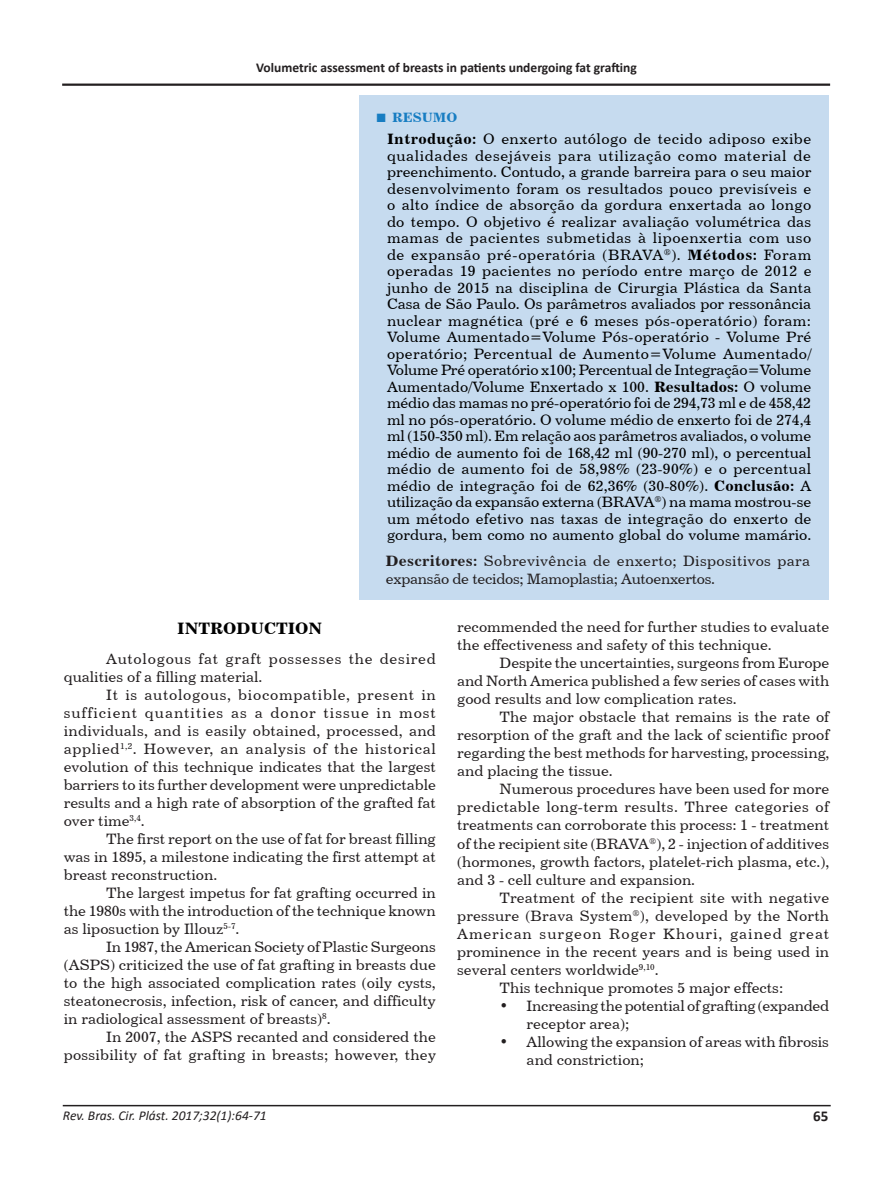
<style>
.page{position:relative;width:893px;height:1191px;background:#fff}
.page>*{position:absolute;margin:0;border:0;box-sizing:border-box;transform-origin:0 0}
.Intertítulo{font:16.5px "Century 731 BT Bold A";color:#000}
.Texto{font:15px/18px "Century 731 BT Roman A";color:#231f20;text-align:justify}
.Abstract{font:15px/16.5px "Century 731 BT Roman A";color:#000;text-align:justify}
.Key_words{font:15px/18px "Century 731 BT Roman A";letter-spacing:-.02em;color:#231f20}
.Texto-2{font:15px/18px "Century 731 BT Roman A";letter-spacing:.05em;color:#231f20}
.t1{font:700 15px "Calibri";color:#231f20}
.t2{font:700 13.5px "Calibri";color:#231f20}
.t3{font:italic 13.5px "Calibri";color:#231f20}
.RESUMO{font:13.5px "Century 731 BT Bold A";color:#177dc2}
.s1{font-family:"Times New Roman";font-weight:700;font-size:18px}
.s2{font-family:"Century 731 BT Bold A"}
</style>
<div class="page">
<hr style="left:63px;top:1104px;width:768px;height:2px;background:#231f20">
<hr style="left:62px;top:84px;width:768px;height:2px;background:#231f20">
<div style="left:359px;top:96px;width:470px;height:504px;background:#c6dbef"></div>
<p class="t2" style="left:256px;top:58px;width:382px">Volumetric assessment of breasts in patients undergoing fat grafting</p>
<p class="RESUMO" style="left:376px;top:109px;width:83px"><span class="s1">■</span> RESUMO</p>
<p class="Abstract" style="left:387px;top:130px;width:426px"><span class="s2">Introdução:</span> O enxerto autólogo de tecido adiposo exibe qualidades desejáveis para utilização como material de preenchimento. Contudo, a grande barreira para o seu maior desenvolvimento foram os resultados pouco previsíveis e o alto índice de absorção da gordura enxertada ao longo do tempo. O objetivo é realizar avaliação volumétrica das mamas de pacientes submetidas à lipoenxertia com uso de expansão pré-operatória (BRAVA<sup>®</sup>). <span class="s2">Métodos:</span> Foram operadas 19 pacientes no período entre março de 2012 e junho de 2015 na disciplina de Cirurgia Plástica da Santa Casa de São Paulo. Os parâmetros avaliados por ressonância nuclear magnética (pré e 6 meses pós-operatório) foram:<br>Volume Aumentado=Volume Pós-operatório - Volume Pré operatório; Percentual de Aumento=Volume Aumentado/ Volume Pré operatório x100; Percentual de Integração=Volume Aumentado/Volume Enxertado x 100. <span class="s2">Resultados:</span> O volume médio das mamas no pré-operatório foi de 294,73 ml e de 458,42 ml no pós-operatório. O volume médio de enxerto foi de 274,4 ml (150-350 ml). Em relação aos parâmetros avaliados, o volume médio de aumento foi de 168,42 ml (90-270 ml), o percentual médio de aumento foi de 58,98% (23-90%) e o percentual médio de integração foi de 62,36% (30-80%). <span class="s2">Conclusão:</span> A utilização da expansão externa (BRAVA<sup>®</sup>) na mama mostrou-se um método efetivo nas taxas de integração do enxerto de gordura, bem como no aumento global do volume mamário.</p>
<p class="Key_words" style="left:386px;top:551px;width:426px"><span class="s2">Descritores:</span> Sobrevivência de enxerto; Dispositivos para expansão de tecidos; Mamoplastia; Autoenxertos.</p>
<p class="Intertítulo" style="left:177px;top:617px;width:147px">INTRODUCTION</p>
<p class="Texto-2" style="left:64px;top:650px;width:374px;text-indent:43px">Autologous fat graft possesses the desired qualities of a filling material.</p>
<p class="Texto" style="left:64px;top:686px;width:374px;text-indent:43px">It is autologous, biocompatible, present in sufficient quantities as a donor tissue in most individuals, and is easily obtained, processed, and applied<sup>1,2</sup>. However, an analysis of the historical evolution of this technique indicates that the largest barriers to its further development were unpredictable results and a high rate of absorption of the grafted fat over time<sup>3,4</sup>.</p>
<p class="Texto" style="left:64px;top:830px;width:374px;text-indent:43px">The first report on the use of fat for breast filling was in 1895, a milestone indicating the first attempt at breast reconstruction.</p>
<p class="Texto" style="left:64px;top:884px;width:374px;text-indent:43px">The largest impetus for fat grafting occurred in the 1980s with the introduction of the technique known as liposuction by Illouz<sup>5-7</sup>.</p>
<p class="Texto" style="left:64px;top:938px;width:374px;text-indent:43px">In 1987, the American Society of Plastic Surgeons (ASPS) criticized the use of fat grafting in breasts due to the high associated complication rates (oily cysts, steatonecrosis, infection, risk of cancer, and difficulty in radiological assessment of breasts)<sup>8</sup>.</p>
<p class="Texto" style="left:64px;top:1028px;width:374px;text-align:right">In 2007, the ASPS recanted and considered the possibility of fat grafting in breasts; however, they</p>
<p class="Texto" style="left:457px;top:618px;width:374px">recommended the need for further studies to evaluate the effectiveness and safety of this technique.</p>
<p class="Texto" style="left:457px;top:654px;width:374px;text-indent:43px">Despite the uncertainties, surgeons from Europe and North America published a few series of cases with good results and low complication rates.</p>
<p class="Texto" style="left:457px;top:708px;width:374px;text-indent:43px">The major obstacle that remains is the rate of resorption of the graft and the lack of scientific proof regarding the best methods for harvesting, processing, and placing the tissue.</p>
<p class="Texto" style="left:457px;top:780px;width:374px;text-indent:43px">Numerous procedures have been used for more predictable long-term results. Three categories of treatments can corroborate this process: 1 - treatment of the recipient site (BRAVA<sup>®</sup>), 2 - injection of additives (hormones, growth factors, platelet-rich plasma, etc.), and 3 - cell culture and expansion.</p>
<p class="Texto" style="left:457px;top:888px;width:374px;text-indent:43px">Treatment of the recipient site with negative pressure (Brava System<sup>®</sup>), developed by the North American surgeon Roger Khouri, gained great prominence in the recent years and is being used in several centers worldwide<sup>9,10</sup>.</p>
<p class="Texto" style="left:500px;top:978px;width:285px">This technique promotes 5 major effects:</p>
<p class="Texto" style="left:527px;top:996px;width:304px;text-indent:-27px">• Increasing the potential of grafting (expanded receptor area);</p>
<p class="Texto" style="left:527px;top:1032px;width:304px;text-indent:-27px">• Allowing the expansion of areas with fibrosis and constriction;</p>
<p class="t3" style="left:63px;top:1105px;width:205px">Rev. Bras. Cir. Plást. 2017;32(1):64-71</p>
<p class="t1" style="left:813px;top:1105px;width:17px">65</p>
</div>
